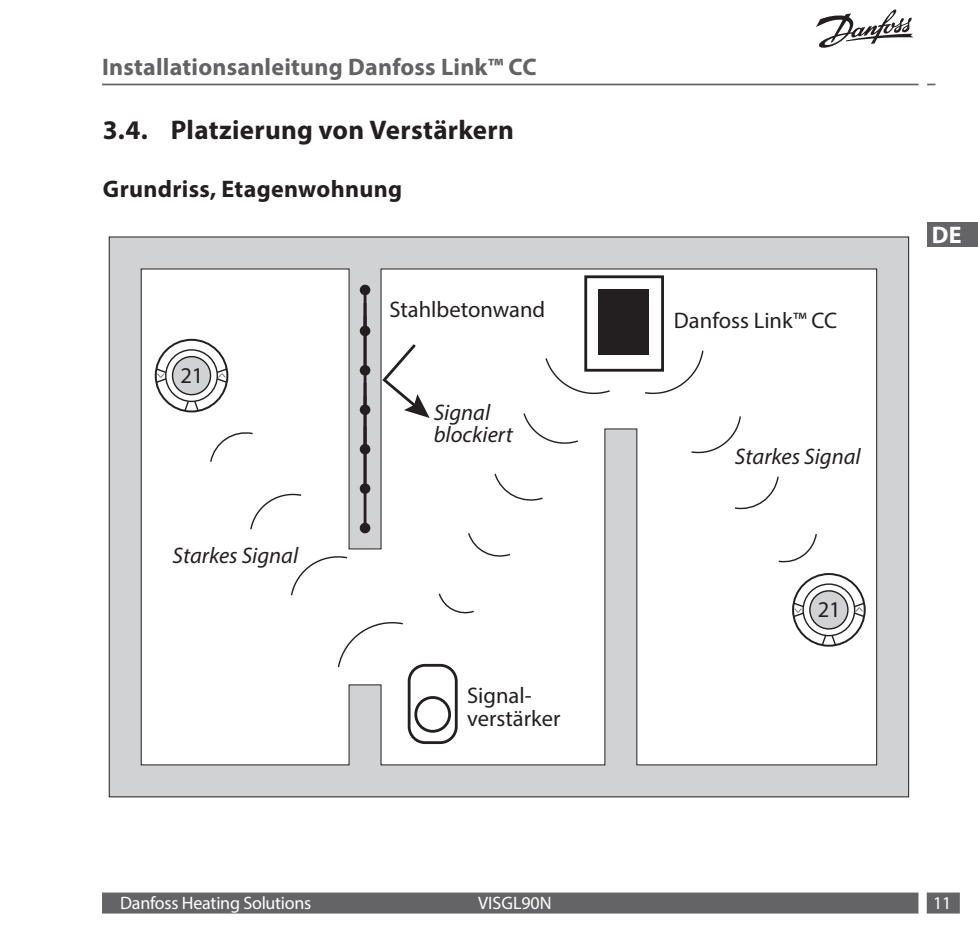
<style>
.page{position:relative;width:978px;height:936px;background:#fff}
.page>*{position:absolute;margin:0;border:0;box-sizing:border-box;transform-origin:0 0}
.t1{font:700 27px "Myriad Pro";letter-spacing:.01em;color:#231f20}
.t2{font:700 24px "Myriad Pro";letter-spacing:.01em;color:#636366}
.t3{font:700 24px "Myriad Pro";letter-spacing:.015em;color:#231f20}
.t4{font:700 24px "Myriad Pro";color:#fff}
.t5{font:22.5px/22.5px "Myriad Pro";color:#231f20}
.t6{font:italic 22.5px/22.5px "Myriad Pro";color:#231f20}
.t7{font:18px "Myriad Pro";letter-spacing:-.015em;color:#fff}
.t8{font:18px "Myriad Pro";letter-spacing:.005em;color:#fff}
.t9{font:300 8.4px "Myriad Pro";color:#231f20;scale:1.95 1}
</style>
<div class="page">
<hr style="left:102px;top:84px;width:816px;height:1px;background:#646467">
<svg style="left:816px;top:9px;width:98px;height:39px"></svg>
<div style="left:102px;top:892px;width:816px;height:21px;background:#646467"></div>
<div style="left:927px;top:892px;width:33px;height:21px;background:#646467"></div>
<div style="left:927px;top:222px;width:51px;height:25px;background:#646467"></div>
<div style="left:109px;top:237px;width:800px;height:559px;background:#d1d2d4"></div>
<svg style="left:141px;top:268px;width:736px;height:497px;background:#f9f9f9"></svg>
<hr style="left:364px;top:395px;width:2px;height:133px;background:#231f20">
<div style="left:360px;top:522px;width:10px;height:11px;background:#231f20;border-radius:50%"></div>
<div style="left:360px;top:483px;width:10px;height:11px;background:#231f20;border-radius:50%"></div>
<div style="left:360px;top:444px;width:10px;height:10px;background:#231f20;border-radius:50%"></div>
<hr style="left:364px;top:316px;width:2px;height:94px;background:#231f20">
<div style="left:360px;top:404px;width:10px;height:11px;background:#231f20;border-radius:50%"></div>
<div style="left:360px;top:365px;width:10px;height:10px;background:#231f20;border-radius:50%"></div>
<hr style="left:364px;top:290px;width:2px;height:41px;background:#231f20">
<div style="left:360px;top:285px;width:10px;height:10px;background:#231f20;border-radius:50%"></div>
<div style="left:360px;top:325px;width:10px;height:11px;background:#231f20;border-radius:50%"></div>
<svg style="left:793px;top:574px;width:72px;height:71px;background:#d9d8d8"></svg>
<div style="left:810px;top:591px;width:38px;height:38px;background:#d1d2d4;border-radius:50%"></div>
<div style="left:809px;top:590px;width:40px;height:39px;border:1px solid #231f20;border-radius:50%"></div>
<svg style="left:853px;top:601px;width:13px;height:17px"></svg>
<svg style="left:792px;top:601px;width:13px;height:17px"></svg>
<svg style="left:820px;top:633px;width:17px;height:14px"></svg>
<svg style="left:156px;top:340px;width:71px;height:71px;background:#dcdbdb"></svg>
<div style="left:173px;top:356px;width:38px;height:38px;background:#d1d2d4;border-radius:50%"></div>
<div style="left:172px;top:356px;width:39px;height:39px;border:1px solid #231f20;border-radius:50%"></div>
<svg style="left:215px;top:367px;width:14px;height:17px"></svg>
<svg style="left:155px;top:367px;width:13px;height:17px"></svg>
<svg style="left:183px;top:399px;width:17px;height:13px"></svg>
<div style="left:409px;top:665px;width:47px;height:77px;background:#fff;border-radius:16px"></div>
<div style="left:408px;top:663px;width:50px;height:81px;border:3px solid #231f20;border-radius:16px"></div>
<div style="left:414px;top:696px;width:37px;height:36px;border:3px solid #231f20;border-radius:50%"></div>
<div style="left:584px;top:275px;width:80px;height:96px;border:3px solid #231f20"></div>
<div style="left:598px;top:289px;width:50px;height:65px;background:#231f20"></div>
<svg style="left:544px;top:356px;width:67px;height:43px;background:#ededed"></svg>
<svg style="left:522px;top:412px;width:58px;height:36px;background:#f4f4f4"></svg>
<svg style="left:493px;top:472px;width:51px;height:32px;background:#f3f3f3"></svg>
<svg style="left:467px;top:531px;width:45px;height:29px"></svg>
<svg style="left:438px;top:592px;width:37px;height:24px"></svg>
<div style="left:337px;top:618px;width:67px;height:50px;background:#fff"></div>
<div style="left:290px;top:552px;width:59px;height:44px;background:#fff"></div>
<svg style="left:249px;top:490px;width:54px;height:40px;background:#f5f5f5"></svg>
<svg style="left:209px;top:430px;width:45px;height:33px"></svg>
<svg style="left:643px;top:349px;width:61px;height:48px;background:#ebeaea"></svg>
<svg style="left:690px;top:415px;width:52px;height:40px;background:#f4f4f4"></svg>
<svg style="left:733px;top:475px;width:47px;height:36px;background:#f4f3f3"></svg>
<svg style="left:777px;top:532px;width:41px;height:32px"></svg>
<svg style="left:380px;top:341px;width:50px;height:77px;background:#e0dfdf"></svg>
<p class="t2" style="left:102px;top:51px;width:436px">Installationsanleitung Danfoss Link™ CC</p>
<p class="t1" style="left:103px;top:113px;width:412px">3.4. Platzierung von Verstärkern</p>
<p class="t3" style="left:103px;top:173px;width:301px">Grundriss, Etagenwohnung</p>
<p class="t9" style="left:166px;top:380px;width:7px;rotate:-180deg">^</p>
<p class="t5" style="left:180px;top:364px;width:24px">21</p>
<p class="t9" style="left:217px;top:371px;width:7px">^</p>
<p class="t6" style="left:173px;top:543px;width:127px">Starkes Signal</p>
<p class="t5" style="left:389px;top:298px;width:157px">Stahlbetonwand</p>
<p class="t6" style="left:434px;top:400px;width:81px">Signal blockiert</p>
<p class="t5" style="left:467px;top:684px;width:95px">Signal&shy;verstärker</p>
<p class="t5" style="left:674px;top:309px;width:165px">Danfoss Link™ CC</p>
<p class="t6" style="left:735px;top:444px;width:127px">Starkes Signal</p>
<p class="t9" style="left:803px;top:614px;width:7px;rotate:-180deg">^</p>
<p class="t5" style="left:818px;top:598px;width:24px">21</p>
<p class="t9" style="left:855px;top:605px;width:7px">^</p>
<p class="t4" style="left:932px;top:220px;width:31px">DE</p>
<p class="t7" style="left:120px;top:892px;width:193px">Danfoss Heating Solutions</p>
<p class="t8" style="left:478px;top:892px;width:75px">VISGL90N</p>
<p class="t7" style="left:933px;top:892px;width:20px">11</p>
</div>
